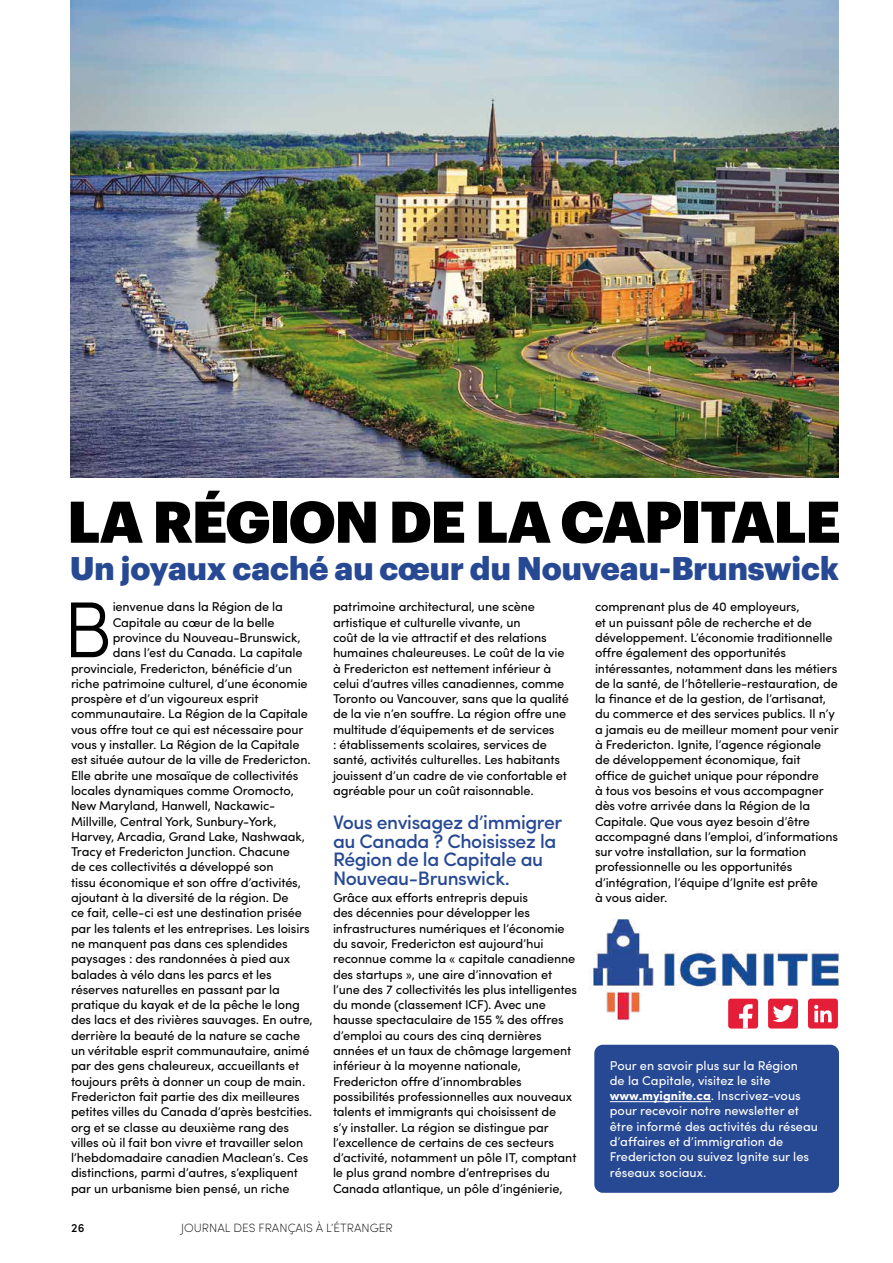
<style>
.page{position:relative;width:893px;height:1263px;background:#fff}
.page>*{position:absolute;margin:0;border:0;box-sizing:border-box;transform-origin:0 0}
.t1{font:300 79.35px "Sofia Pro";color:#000}
.t2{font:900 57.45px "Graphik";letter-spacing:-.025em;color:#000}
.t3{font:900 32.1px "Graphik";color:#274994}
.t4{font:500 19.5px/18.8px "Sofia Pro";letter-spacing:-.02em;color:#274994}
.t5{font:12.75px/15.3px "Sofia Pro";letter-spacing:-.01em;color:#000}
.t6{font:12.75px/15.3px "Sofia Pro";color:#fff}
.t7{font:200 12px "Sofia Pro";color:#000}
.t8{font:500 12px "Sofia Pro";color:#000}
.s1{font-weight:700}
</style>
<div class="page">
<img style="left:71px;top:0;width:768px;height:477px">
<div style="left:594px;top:1045px;width:245px;height:148px;background:#274994;border-radius:9px"></div>
<hr style="left:610px;top:1101px;width:101px;height:1px;background:#fff">
<img style="left:590px;top:919px;width:250px;height:106px">
<div style="left:728px;top:999px;width:30px;height:29px;background:#e51e38;border-radius:3px"></div>
<svg style="left:739px;top:1004px;width:14px;height:24px"></svg>
<div style="left:768px;top:998px;width:30px;height:30px;background:#e51e38;border-radius:3px"></div>
<svg style="left:773px;top:1005px;width:20px;height:17px"></svg>
<div style="left:808px;top:998px;width:30px;height:30px;background:#e51e38;border-radius:3px"></div>
<svg style="left:814px;top:1005px;width:18px;height:17px"></svg>
<h2 class="t2" style="left:67px;top:477px;width:775px">LA RÉGION DE LA CAPITALE</h2>
<h3 class="t3" style="left:70px;top:543px;width:771px">Un joyaux caché au cœur du Nouveau-Brunswick</h3>
<h1 class="t1" style="left:63px;top:571px;width:51px">B</h1>
<p class="t5" style="left:113px;top:598px;width:172px">ienvenue dans la Région de la</p>
<p class="t5" style="left:113px;top:614px;width:163px">Capitale au cœur de la belle</p>
<p class="t5" style="left:113px;top:629px;width:190px">province du Nouveau-Brunswick,</p>
<p class="t5" style="left:113px;top:644px;width:191px">dans l’est du Canada. La capitale</p>
<p class="t5" style="left:71px;top:659px;width:223px">provinciale, Fredericton, bénéficie d’un</p>
<p class="t5" style="left:71px;top:675px;width:238px">riche patrimoine culturel, d’une économie</p>
<p class="t5" style="left:71px;top:690px;width:189px">prospère et d’un vigoureux esprit</p>
<p class="t5" style="left:71px;top:705px;width:238px">communautaire. La Région de la Capitale</p>
<p class="t5" style="left:71px;top:721px;width:234px">vous offre tout ce qui est nécessaire pour</p>
<p class="t5" style="left:71px;top:736px;width:230px">vous y installer. La Région de la Capitale</p>
<p class="t5" style="left:71px;top:751px;width:241px">est située autour de la ville de Fredericton.</p>
<p class="t5" style="left:71px;top:767px;width:229px">Elle abrite une mosaïque de collectivités</p>
<p class="t5" style="left:71px;top:782px;width:224px">locales dynamiques comme Oromocto,</p>
<p class="t5" style="left:71px;top:797px;width:206px">New Maryland, Hanwell, Nackawic-</p>
<p class="t5" style="left:71px;top:812px;width:207px">Millville, Central York, Sunbury-York,</p>
<p class="t5" style="left:71px;top:828px;width:235px">Harvey, Arcadia, Grand Lake, Nashwaak,</p>
<p class="t5" style="left:71px;top:843px;width:220px">Tracy et Fredericton Junction. Chacune</p>
<p class="t5" style="left:71px;top:858px;width:204px">de ces collectivités a développé son</p>
<p class="t5" style="left:71px;top:874px;width:232px">tissu économique et son offre d’activités,</p>
<p class="t5" style="left:71px;top:889px;width:219px">ajoutant à la diversité de la région. De</p>
<p class="t5" style="left:71px;top:904px;width:232px">ce fait, celle-ci est une destination prisée</p>
<p class="t5" style="left:71px;top:920px;width:240px">par les talents et les entreprises. Les loisirs</p>
<p class="t5" style="left:71px;top:935px;width:218px">ne manquent pas dans ces splendides</p>
<p class="t5" style="left:71px;top:950px;width:221px">paysages : des randonnées à pied aux</p>
<p class="t5" style="left:71px;top:965px;width:202px">balades à vélo dans les parcs et les</p>
<p class="t5" style="left:71px;top:981px;width:211px">réserves naturelles en passant par la</p>
<p class="t5" style="left:71px;top:996px;width:230px">pratique du kayak et de la pêche le long</p>
<p class="t5" style="left:71px;top:1011px;width:243px">des lacs et des rivières sauvages. En outre,</p>
<p class="t5" style="left:71px;top:1027px;width:231px">derrière la beauté de la nature se cache</p>
<p class="t5" style="left:71px;top:1042px;width:240px">un véritable esprit communautaire, animé</p>
<p class="t5" style="left:71px;top:1057px;width:230px">par des gens chaleureux, accueillants et</p>
<p class="t5" style="left:71px;top:1073px;width:236px">toujours prêts à donner un coup de main.</p>
<p class="t5" style="left:71px;top:1088px;width:230px">Fredericton fait partie des dix meilleures</p>
<p class="t5" style="left:71px;top:1103px;width:243px">petites villes du Canada d’après bestcities.</p>
<p class="t5" style="left:71px;top:1118px;width:220px">org et se classe au deuxième rang des</p>
<p class="t5" style="left:71px;top:1134px;width:234px">villes où il fait bon vivre et travailler selon</p>
<p class="t5" style="left:71px;top:1149px;width:239px">l’hebdomadaire canadien Maclean’s. Ces</p>
<p class="t5" style="left:71px;top:1164px;width:229px">distinctions, parmi d’autres, s’expliquent</p>
<p class="t5" style="left:71px;top:1180px;width:220px">par un urbanisme bien pensé, un riche</p>
<p class="t5" style="left:333px;top:598px;width:238px">patrimoine architectural, une scène artistique et culturelle vivante, un<br>coût de la vie attractif et des relations humaines chaleureuses. Le coût de la vie à Fredericton est nettement inférieur à celui d’autres villes canadiennes, comme Toronto ou Vancouver, sans que la qualité de la vie n’en souffre. La région offre une multitude d’équipements et de services<br>: établissements scolaires, services de santé, activités culturelles. Les habitants jouissent d’un cadre de vie confortable et agréable pour un coût raisonnable.</p>
<h3 class="t4" style="left:333px;top:811px;width:231px">Vous envisagez d’immigrer au Canada ? Choisissez la<br>Région de la Capitale au<br>Nouveau-Brunswick.</h3>
<p class="t5" style="left:333px;top:889px;width:245px">Grâce aux efforts entrepris depuis<br>des décennies pour développer les infrastructures numériques et l’économie du savoir, Fredericton est aujourd’hui reconnue comme la « capitale canadienne des startups », une aire d’innovation et l’une des 7 collectivités les plus intelligentes du monde (classement ICF). Avec une hausse spectaculaire de 155 % des offres d’emploi au cours des cinq dernières années et un taux de chômage largement inférieur à la moyenne nationale, Fredericton offre d’innombrables possibilités professionnelles aux nouveaux talents et immigrants qui choisissent de<br>s’y installer. La région se distingue par l’excellence de certains de ces secteurs d’activité, notamment un pôle IT, comptant le plus grand nombre d’entreprises du Canada atlantique, un pôle d’ingénierie,</p>
<p class="t8" style="left:71px;top:1219px;width:15px">26</p>
<p class="t7" style="left:181px;top:1220px;width:213px">JOURNAL DES FRANÇAIS À L’ÉTRANGER</p>
<p class="t5" style="left:595px;top:598px;width:245px">comprenant plus de 40 employeurs,<br>et un puissant pôle de recherche et de développement. L’économie traditionnelle offre également des opportunités intéressantes, notamment dans les métiers de la santé, de l’hôtellerie-restauration, de la finance et de la gestion, de l’artisanat, du commerce et des services publics. Il n’y a jamais eu de meilleur moment pour venir à Fredericton. Ignite, l’agence régionale de développement économique, fait<br>office de guichet unique pour répondre<br>à tous vos besoins et vous accompagner dès votre arrivée dans la Région de la Capitale. Que vous ayez besoin d’être accompagné dans l’emploi, d’informations sur votre installation, sur la formation professionnelle ou les opportunités d’intégration, l’équipe d’Ignite est prête<br>à vous aider.</p>
<p class="t6" style="left:610px;top:1056px;width:210px">Pour en savoir plus sur la Région<br>de la Capitale, visitez le site <span class="s1">www.myignite.ca</span>. Inscrivez-vous pour recevoir notre newsletter et être informé des activités du réseau d’affaires et d’immigration de<br>Fredericton ou suivez Ignite sur les réseaux sociaux.</p>
</div>
